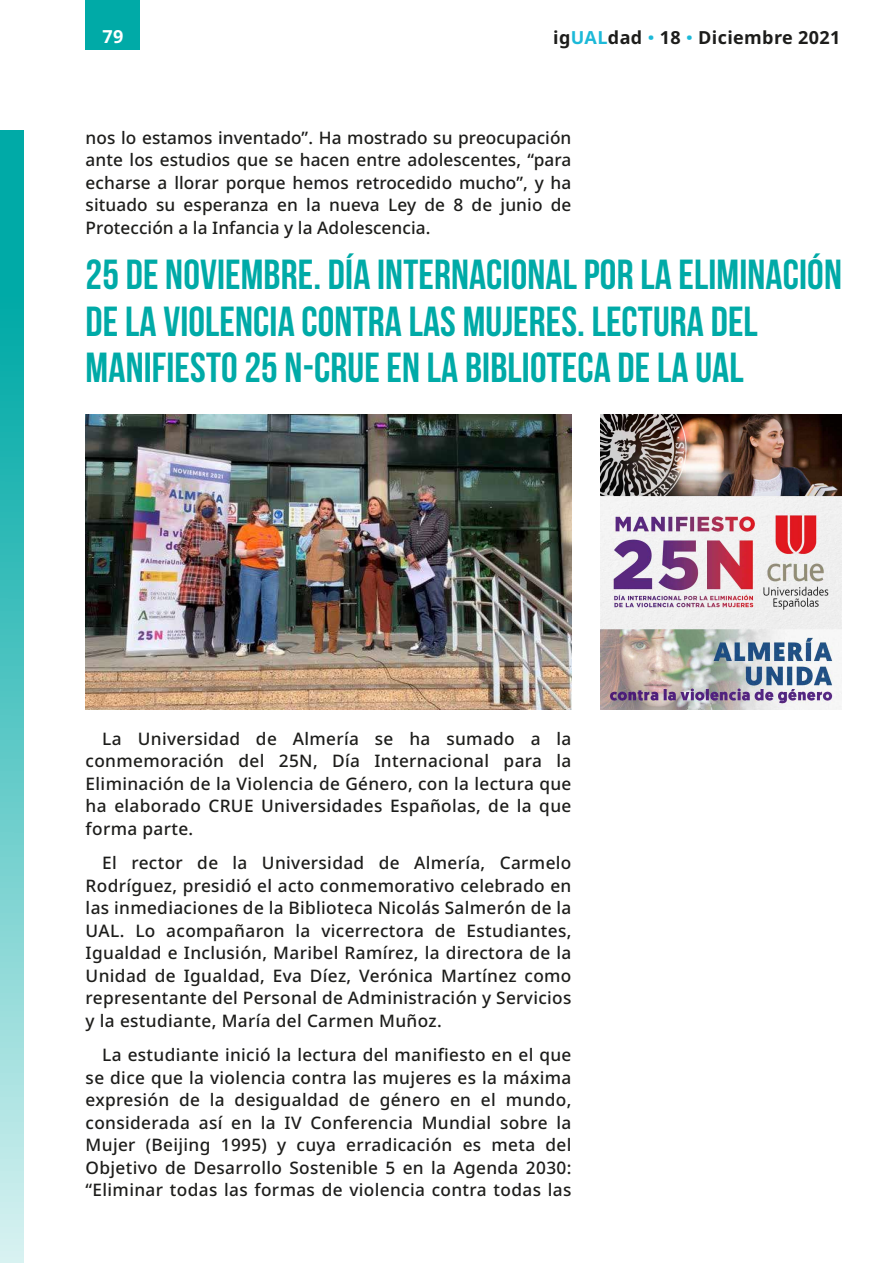
<style>
.page{position:relative;width:893px;height:1263px;background:#fff}
.page>*{position:absolute;margin:0;border:0;box-sizing:border-box;transform-origin:0 0}
.t1{font:700 42px/46.5px "Bebas Neue";letter-spacing:.005em;color:#00aaa7}
.t2{font:700 18px "Noto Sans";letter-spacing:.02em;color:#1d1d1b}
.t3{font:700 18px "Noto Sans";color:#fff}
.t4{font:500 17.25px/22.5px "Noto Sans";letter-spacing:.02em;color:#1d1d1b;text-align:justify}
.s1{color:#1cb9d8}
</style>
<div class="page">
<img style="left:600px;top:415px;width:241px;height:294px">
<img style="left:86px;top:415px;width:485px;height:294px">
<div style="left:0;top:131px;width:23px;height:1132px;background:linear-gradient(to bottom,#00a09c,#ceeeee)"></div>
<div style="left:86px;top:0;width:54px;height:50px;background:#00aaa7"></div>
<p class="t3" style="left:102px;top:24px;width:22px">79</p>
<p class="t2" style="left:553px;top:25px;width:289px">ig<span class="s1">UAL</span>dad <span class="s1">ꞏ</span> 18 <span class="s1">ꞏ</span> Diciembre 2021</p>
<p class="t4" style="left:86px;top:127px;width:487px">nos lo estamos inventado”. Ha mostrado su preocupación ante los estudios que se hacen entre adolescentes, “para echarse a llorar porque hemos retrocedido mucho”, y ha situado su esperanza en la nueva Ley de 8 de junio de Protección a la Infancia y la Adolescencia.</p>
<h1 class="t1" style="left:86px;top:251px;width:758px">25 DE NOVIEMBRE. DÍA INTERNACIONAL POR LA ELIMINACIÓN<br>DE LA VIOLENCIA CONTRA LAS MUJERES. LECTURA DEL<br>MANIFIESTO 25 N-CRUE EN LA BIBLIOTECA DE LA UAL</h1>
<p class="t4" style="left:86px;top:728px;width:487px;text-indent:17px">La Universidad de Almería se ha sumado a la conmemoración del 25N, Día Internacional para la Eliminación de la Violencia de Género, con la lectura que ha elaborado CRUE Universidades Españolas, de la que forma parte.</p>
<p class="t4" style="left:86px;top:852px;width:487px;text-indent:17px">El rector de la Universidad de Almería, Carmelo Rodríguez, presidió el acto conmemorativo celebrado en las inmediaciones de la Biblioteca Nicolás Salmerón de la UAL. Lo acompañaron la vicerrectora de Estudiantes, Igualdad e Inclusión, Maribel Ramírez, la directora de la Unidad de Igualdad, Eva Díez, Verónica Martínez como representante del Personal de Administración y Servicios y la estudiante, María del Carmen Muñoz.</p>
<p class="t4" style="left:86px;top:1044px;width:487px;text-indent:17px">La estudiante inició la lectura del manifiesto en el que se dice que la violencia contra las mujeres es la máxima expresión de la desigualdad de género en el mundo, considerada así en la IV Conferencia Mundial sobre la Mujer (Beijing 1995) y cuya erradicación es meta del Objetivo de Desarrollo Sostenible 5 en la Agenda 2030: “Eliminar todas las formas de violencia contra todas las</p>
</div>
